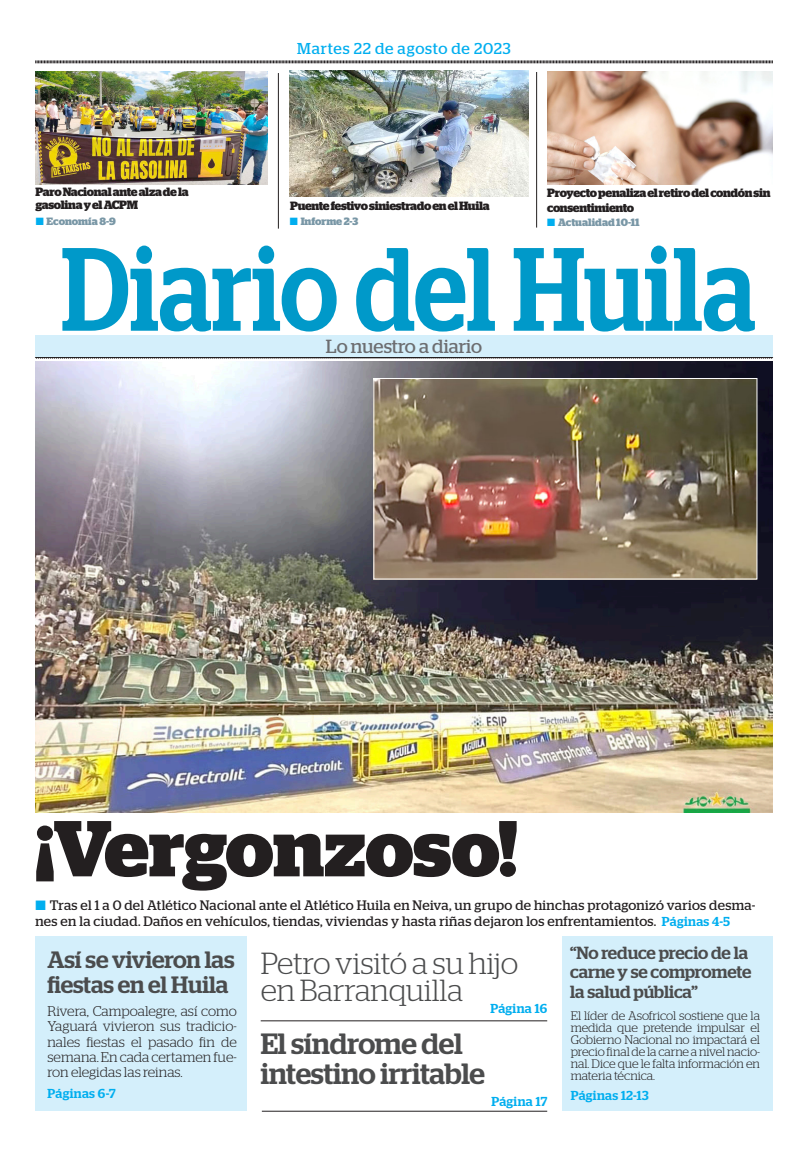
<style>
.page{position:relative;width:801px;height:1154px;background:#fff}
.page>*{position:absolute;margin:0;border:0;box-sizing:border-box;transform-origin:0 0}
.TITULO{font:700 79px "Stag";letter-spacing:-.005em;color:#231f20}
.TITULO_1{font:300 30.5px/27px "Stag";letter-spacing:-.005em;color:#4b4c4d}
.TITULO_1-2{font:500 29.3px/30.3px "Stag";letter-spacing:-.005em;color:#4b4c4d}
.TITULO_1-3{font:500 23.6px/24.7px "Stag";letter-spacing:-.005em;color:#4b4c4d}
.TITULO_1-4{font:19px "Stag";color:#6c6d70}
.TITULO_1-5{font:500 17.6px/19.7px "Stag";letter-spacing:-.01em;color:#4b4c4d}
.t1{font:15.7px "Stag";letter-spacing:.05em;color:#00aeef}
.TITULO_1-6{font:300 14px/15.3px "Stag";color:#231f20;text-align:justify}
.SUMARIO{font:13.7px/16.5px "Stag";letter-spacing:.025em;color:#231f20}
.TITULO_1-7{font:500 13px "Stag";letter-spacing:.025em;color:#00aeef}
.TITULO_1-8{font:300 12.3px/12.1px "Stag";letter-spacing:-.005em;color:#231f20;text-align:justify}
.No_Spacing{font:700 12px/14.4px "Stag";letter-spacing:-.025em;color:#231f20}
.TEXTO{font:700 10.6px "Stag";color:#7997a6}
.s1{color:#00aeef}
.s2{font-weight:500;font-size:13px;color:#00aeef}
</style>
<div class="page">
<svg style="left:35px;top:60px;width:738px;height:4px;background:#908e8f"></svg>
<svg style="left:62px;top:246px;width:693px;height:86px"></svg>
<svg style="left:35px;top:356px;width:738px;height:2px"></svg>
<hr style="left:35px;top:383px;width:737px;height:1px;background:#231f20">
<div style="left:35px;top:336px;width:737px;height:21px;background:#d4effb"></div>
<hr style="left:278px;top:73px;width:1px;height:156px;background:#231f20">
<hr style="left:536px;top:72px;width:1px;height:156px;background:#231f20">
<img style="left:547px;top:72px;width:225px;height:113px">
<div style="left:36px;top:936px;width:211px;height:175px;background:#d4effb"></div>
<div style="left:562px;top:936px;width:211px;height:175px;background:#d4effb"></div>
<hr style="left:261px;top:1020px;width:286px;height:1px;background:#231f20">
<hr style="left:262px;top:1111px;width:285px;height:1px;background:#231f20">
<img style="left:36px;top:72px;width:231px;height:113px">
<img style="left:289px;top:70px;width:239px;height:126px">
<img style="left:36px;top:361px;width:737px;height:451px">
<img style="left:375px;top:380px;width:380px;height:197px">
<div style="left:373px;top:378px;width:384px;height:201px;border:1px solid #fff"></div>
<p class="t1" style="left:297px;top:40px;width:215px">Martes 22 de agosto de 2023</p>
<p class="No_Spacing" style="left:35px;top:185px;width:155px">Paro Nacional ante alza de la</p>
<p class="No_Spacing" style="left:35px;top:198px;width:104px">gasolina y el ACPM</p>
<p class="No_Spacing" style="left:290px;top:199px;width:201px">Puente festivo siniestrado en el Huila</p>
<p class="TEXTO" style="left:36px;top:215px;width:81px"><span class="s1">■</span> Economía 8-9</p>
<p class="TEXTO" style="left:290px;top:215px;width:70px"><span class="s1">■</span> Informe 2-3</p>
<p class="TITULO_1-4" style="left:326px;top:335px;width:158px">Lo nuestro a diario</p>
<p class="No_Spacing" style="left:547px;top:186px;width:225px">Proyecto penaliza el retiro del condón sin consentimiento</p>
<p class="TEXTO" style="left:547px;top:216px;width:94px"><span class="s1">■</span> Actualidad 10-11</p>
<p class="TITULO" style="left:35px;top:802px;width:484px">¡Vergonzoso!</p>
<p class="SUMARIO" style="left:35px;top:896px;width:721px"><span class="s1">■</span> Tras el 1 a 0 del Atlético Nacional ante el Atlético Huila en Neiva, un grupo de hinchas protagonizó varios desma&shy;nes en la ciudad. Daños en vehículos, tiendas, viviendas y hasta riñas dejaron los enfrentamientos. <span class="s2">Páginas 4-5</span></p>
<p class="TITULO_1-3" style="left:48px;top:947px;width:188px">Así se vivieron las fiestas en el Huila</p>
<p class="TITULO_1-6" style="left:48px;top:1003px;width:191px">Rivera, Campoalegre, así como Yaguará vivieron sus tradicio&shy;nales fiestas el pasado fin de semana. En cada certamen fue&shy;ron elegidas las reinas.</p>
<p class="TITULO_1" style="left:261px;top:949px;width:259px">Petro visitó a su hijo en Barranquilla</p>
<p class="TITULO_1-7" style="left:490px;top:1001px;width:58px">Página 16</p>
<p class="TITULO_1-2" style="left:261px;top:1028px;width:226px">El síndrome del intestino irritable</p>
<p class="TITULO_1-5" style="left:570px;top:942px;width:183px">“No reduce precio de la carne y se compromete la salud pública”</p>
<p class="TITULO_1-8" style="left:571px;top:1009px;width:191px">El líder de Asofricol sostiene que la medida que pretende impulsar el Gobierno Nacional no impactará el precio final de la carne a nivel nacio&shy;nal. Dice que le falta información en materia técnica.</p>
<p class="TITULO_1-7" style="left:48px;top:1086px;width:70px">Páginas 6-7</p>
<p class="TITULO_1-7" style="left:571px;top:1088px;width:79px">Páginas 12-13</p>
<p class="TITULO_1-7" style="left:491px;top:1093px;width:57px">Página 17</p>
</div>
